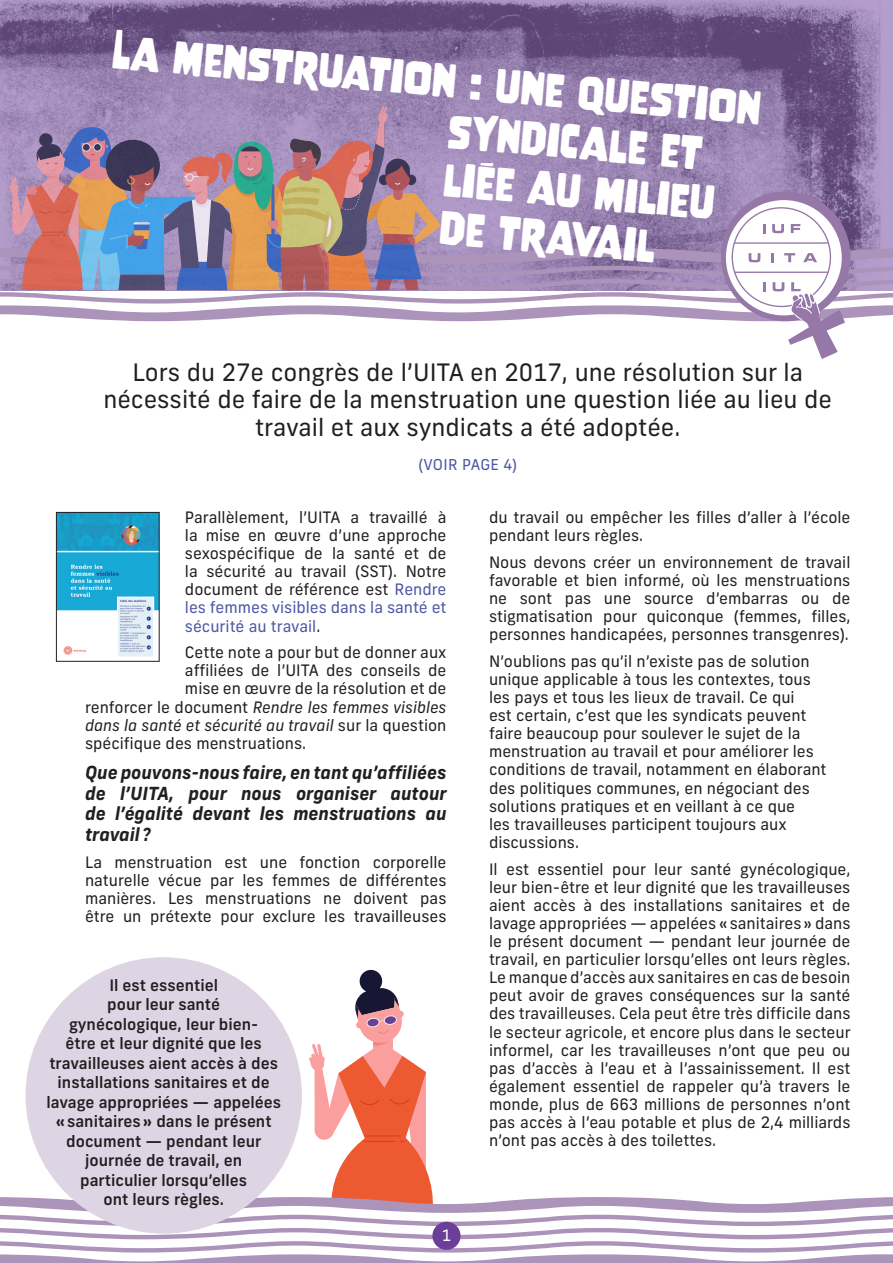
<style>
.page{position:relative;width:893px;height:1263px;background:#fff}
.page>*{position:absolute;margin:0;border:0;box-sizing:border-box;transform-origin:0 0}
.body_text{font:42px/48.9px "Nove";color:#fff}
.body_text-2{font:24px/27.6px "New Frank";color:#231f20;text-align:center}
.body_text-3{font:italic 700 18px/20.7px "New Frank";color:#231f20;text-align:justify}
.body_text-4{font:15.75px/18.1px "New Frank";color:#231f20;text-align:justify}
.pullout{font:500 15.75px/19.5px "New Frank";color:#231f20;text-align:center}
.body_text-5{font:italic 15.75px "New Frank";color:#231f20}
.body_text-6{font:15.75px "New Frank";color:#fff}
.body_text-7{font:15px "New Frank";letter-spacing:.01em;color:#4d57a5}
.s1{color:#4d57a5}
.s2{font-style:normal}
</style>
<div class="page">
<img style="left:0;top:0;width:893px;height:106px">
<svg style="left:0;top:969px;width:893px;height:294px"></svg>
<div style="left:26px;top:957px;width:276px;height:276px;background:#ddd5e4;border-radius:50%"></div>
<img style="left:58px;top:514px;width:99px;height:143px">
<div style="left:56px;top:512px;width:103px;height:150px;border:1px solid #231f20"></div>
<div style="left:432px;top:1222px;width:29px;height:28px;background:#6b3e98;border-radius:50%"></div>
<svg style="left:0;top:106px;width:893px;height:253px"></svg>
<p class="body_text" style="left:454px;top:57px;width:311px;text-indent:-341px;rotate:5deg">La menstruation : une question syndicale et liée au milieu de travail</p>
<p class="body_text-2" style="left:103px;top:358px;width:730px">Lors du 27e congrès de l’UITA en 2017, une résolution sur la nécessité de faire de la menstruation une question liée au lieu de travail et aux syndicats a été adoptée.</p>
<p class="body_text-7" style="left:418px;top:455px;width:100px">(VOIR PAGE 4)</p>
<p class="body_text-4" style="left:489px;top:508px;width:363px">du travail ou empêcher les filles d’aller à l’école pendant leurs règles.</p>
<p class="body_text-4" style="left:489px;top:553px;width:363px">Nous devons créer un environnement de travail favorable et bien informé, où les menstruations ne sont pas une source d’embarras ou de stigmatisation pour quiconque (femmes, filles, personnes handicapées, personnes transgenres).</p>
<p class="body_text-4" style="left:489px;top:652px;width:339px;text-align:left">N’oublions pas qu’il n’existe pas de solution unique applicable à tous les contextes, tous les pays et tous les lieux de travail. Ce qui<br>est certain, c’est que les syndicats peuvent faire beaucoup pour soulever le sujet de la menstruation au travail et pour améliorer les conditions de travail, notamment en élaborant des politiques communes, en négociant des solutions pratiques et en veillant à ce que<br>les travailleuses participent toujours aux discussions.</p>
<p class="body_text-4" style="left:489px;top:860px;width:363px">Il est essentiel pour leur santé gynécologique, leur bien-être et leur dignité que les travailleuses aient accès à des installations sanitaires et de lavage appropriées — appelées «sanitaires» dans le présent document — pendant leur journée de travail, en particulier lorsqu’elles ont leurs règles.<br>Le manque d’accès aux sanitaires en cas de besoin peut avoir de graves conséquences sur la santé des travailleuses. Cela peut être très difficile dans le secteur agricole, et encore plus dans le secteur informel, car les travailleuses n’ont que peu ou pas d’accès à l’eau et à l’assainissement. Il est également essentiel de rappeler qu’à travers le monde, plus de 663 millions de personnes n’ont pas accès à l’eau potable et plus de 2,4 milliards n’ont pas accès à des toilettes.</p>
<p class="body_text-4" style="left:185px;top:508px;width:263px">Parallèlement, l’UITA a travaillé à la mise en œuvre d’une approche sexospécifique de la santé et de la sécurité au travail (SST). Notre document de référence est <span class="s1">Rendre les femmes visibles dans la santé et sécurité au travail</span>.</p>
<p class="body_text-4" style="left:185px;top:643px;width:263px">Cette note a pour but de donner aux</p>
<p class="body_text-4" style="left:185px;top:661px;width:263px">affiliées de l’UITA des conseils de</p>
<p class="body_text-4" style="left:185px;top:680px;width:263px">mise en œuvre de la résolution et de</p>
<p class="body_text-5" style="left:85px;top:697px;width:363px"><span class="s2">renforcer le document</span> Rendre les femmes visibles</p>
<p class="body_text-5" style="left:85px;top:715px;width:363px">dans la santé et sécurité au travail <span class="s2">sur la question</span></p>
<p class="body_text-4" style="left:85px;top:734px;width:223px">spécifique des menstruations.</p>
<p class="body_text-3" style="left:85px;top:762px;width:363px">Que pouvons-nous faire, en tant qu’affiliées de l’UITA, pour nous organiser autour de l’égalité devant les menstruations au travail ?</p>
<p class="body_text-4" style="left:85px;top:853px;width:363px">La menstruation est une fonction corporelle naturelle vécue par les femmes de différentes manières. Les menstruations ne doivent pas être un prétexte pour exclure les travailleuses</p>
<p class="pullout" style="left:109px;top:975px;width:110px">Il est essentiel</p>
<p class="pullout" style="left:107px;top:994px;width:115px">pour leur santé</p>
<p class="pullout" style="left:46px;top:1014px;width:236px">gynécologique, leur bien-<br>être et leur dignité que les travailleuses aient accès à des installations sanitaires et de lavage appropriées — appelées «sanitaires» dans le présent document — pendant leur journée de travail, en</p>
<p class="pullout" style="left:80px;top:1170px;width:169px">particulier lorsqu’elles</p>
<p class="pullout" style="left:104px;top:1189px;width:122px">ont leurs règles.</p>
<p class="body_text-6" style="left:442px;top:1225px;width:11px">1</p>
</div>
